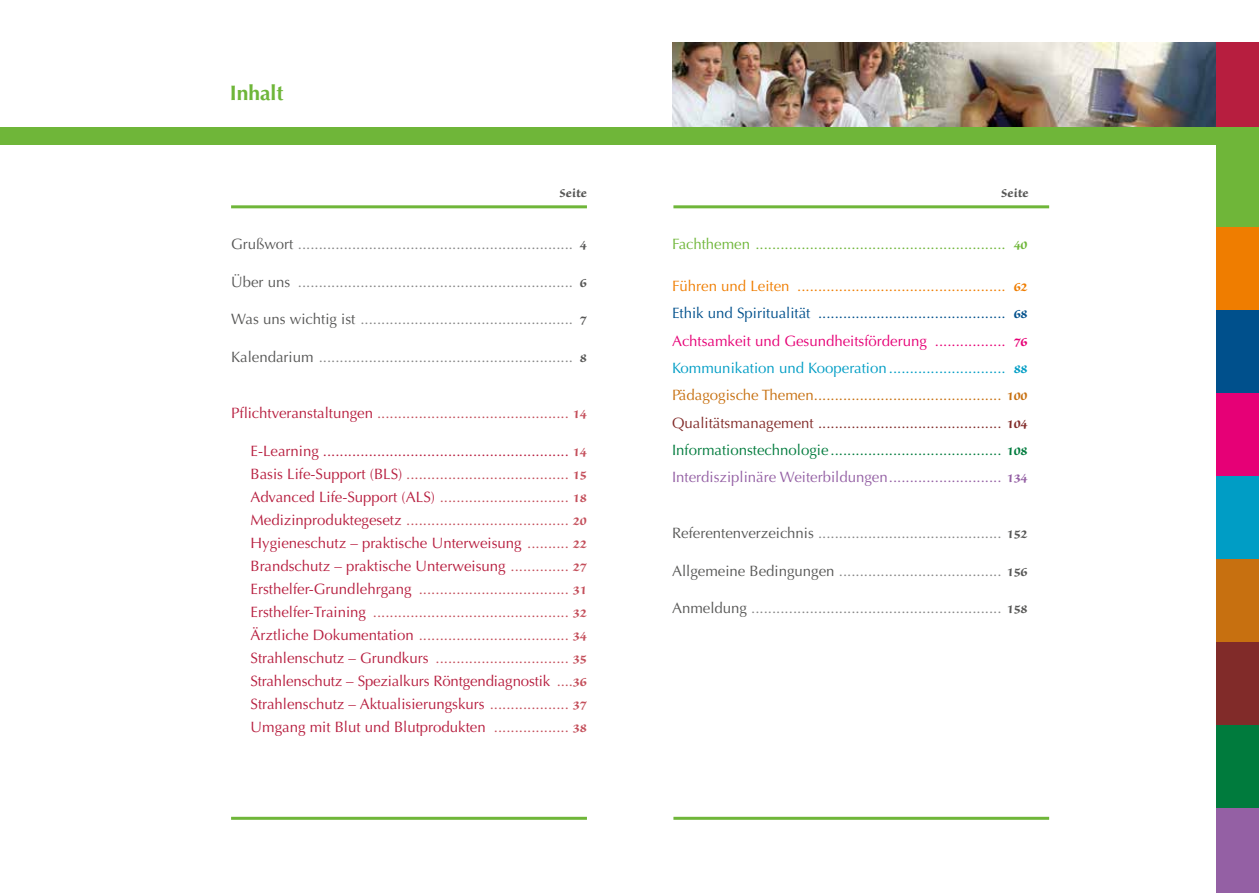
<style>
.page{position:relative;width:1259px;height:893px;background:#fff}
.page>*{position:absolute;margin:0;border:0;box-sizing:border-box;transform-origin:0 0}
.t1{font:700 21px "Optima LT Pro";color:#6fb639}
.t2{font:15px/23px "Optima LT Pro";color:#b71e3f;text-align:justify}
.t3{font:15px/27.3px "Optima LT Pro";color:#00508c;text-align:justify}
.t4{font:15px "Optima LT Pro";color:#878787}
.t5{font:15px "Optima LT Pro";color:#6fb639}
.t6{font:15px "Optima LT Pro";color:#c44f5b}
.t7{font:700 15px "Sanvito Pro";color:#575756}
.s1{color:#575756}
.s2{font-family:"Sanvito Pro";font-weight:700;color:#575756}
.s3{color:#b71e3f}
.s4{font-family:"Sanvito Pro";font-weight:700}
.s5{font-family:"Sanvito Pro";font-weight:700;color:#c44f5b}
.s6{color:#c44f5b}
.s7{color:#ef7d00}
.s8{font-family:"Sanvito Pro";font-weight:700;color:#ef7d00}
.s9{color:#e60076}
.s10{font-family:"Sanvito Pro";font-weight:700;color:#e60076}
.s11{color:#009dc5}
.s12{font-family:"Sanvito Pro";font-weight:700;color:#009dc5}
.s13{color:#c77010}
.s14{font-family:"Sanvito Pro";font-weight:700;color:#c77010}
.s15{color:#812b29}
.s16{font-family:"Sanvito Pro";font-weight:700;color:#812b29}
.s17{color:#007b3d}
.s18{font-family:"Sanvito Pro";font-weight:700;color:#007b3d}
.s19{color:#9460a4}
.s20{font-family:"Sanvito Pro";font-weight:700;color:#9460a4}
</style>
<div class="page">
<img style="left:672px;top:43px;width:544px;height:85px">
<hr style="left:673px;top:817px;width:376px;height:3px;background:#6fb639">
<hr style="left:673px;top:205px;width:376px;height:3px;background:#6fb639">
<div style="left:1216px;top:808px;width:43px;height:85px;background:#9460a4"></div>
<div style="left:1216px;top:137px;width:43px;height:90px;background:#6fb639"></div>
<div style="left:1216px;top:227px;width:43px;height:83px;background:#ef7d00"></div>
<div style="left:1216px;top:310px;width:43px;height:83px;background:#00508c"></div>
<div style="left:1216px;top:393px;width:43px;height:83px;background:#e60076"></div>
<div style="left:1216px;top:476px;width:43px;height:83px;background:#009dc5"></div>
<div style="left:1216px;top:559px;width:43px;height:83px;background:#c77010"></div>
<div style="left:1216px;top:642px;width:43px;height:83px;background:#812b29"></div>
<div style="left:1216px;top:725px;width:43px;height:83px;background:#007b3d"></div>
<div style="left:1216px;top:43px;width:43px;height:102px;background:#b71e3f"></div>
<div style="left:0;top:128px;width:1259px;height:17px;background:#6fb639"></div>
<hr style="left:231px;top:817px;width:356px;height:3px;background:#6fb639">
<hr style="left:231px;top:205px;width:356px;height:3px;background:#6fb639">
<h1 class="t1" style="left:230px;top:80px;width:55px">Inhalt</h1>
<p class="t7" style="left:559px;top:184px;width:29px">Seite</p>
<p class="t4" style="left:231px;top:235px;width:357px"><span class="s1">Grußwort</span> .................................................................. <span class="s2">4</span></p>
<p class="t4" style="left:231px;top:272px;width:357px"><span class="s1">Über uns</span> .................................................................. <span class="s2">6</span></p>
<p class="t4" style="left:231px;top:310px;width:357px"><span class="s1">Was uns wichtig ist</span> ................................................... <span class="s2">7</span></p>
<p class="t4" style="left:231px;top:347px;width:357px"><span class="s1">Kalendarium</span> ............................................................. <span class="s2">8</span></p>
<p class="t6" style="left:231px;top:404px;width:357px"><span class="s3">Pflichtveranstaltungen</span> .............................................. <span class="s4">14</span></p>
<p class="t2" style="left:251px;top:439px;width:338px">E-Learning ........................................................... <span class="s5">14<br></span>Basis Life-Support (BLS) <span class="s6">.......................................</span> <span class="s5">15<br></span>Advanced Life-Support (ALS) <span class="s6">...............................</span> <span class="s5">18<br></span>Medizinproduktegesetz <span class="s6">.......................................</span> <span class="s5">20<br></span>Hygieneschutz – praktische Unterweisung <span class="s6">..........</span> <span class="s5">22<br></span>Brandschutz – praktische Unterweisung <span class="s6">..............</span> <span class="s5">27<br></span>Ersthelfer-Grundlehrgang <span class="s6">....................................</span> <span class="s5">31<br></span>Ersthelfer-Training <span class="s6">...............................................</span> <span class="s5">32<br></span>Ärztliche Dokumentation <span class="s6">....................................</span> <span class="s5">34<br></span>Strahlenschutz – Grundkurs <span class="s6">................................</span> <span class="s5">35<br></span>Strahlenschutz – Spezialkurs Röntgendiagnostik <span class="s6">....</span><span class="s5">36<br></span>Strahlenschutz – Aktualisierungskurs <span class="s6">...................</span> <span class="s5">37<br></span>Umgang mit Blut und Blutprodukten <span class="s6">..................</span> <span class="s5">38</span></p>
<p class="t7" style="left:1001px;top:185px;width:29px">Seite</p>
<p class="t5" style="left:672px;top:235px;width:357px">Fachthemen ............................................................ <span class="s4">40</span></p>
<p class="t3" style="left:672px;top:273px;width:357px"><span class="s7">Führen und Leiten ..................................................</span> <span class="s8">62<br></span>Ethik und Spiritualität ............................................. <span class="s4">68<br></span><span class="s9">Achtsamkeit und Gesundheitsförderung .................</span> <span class="s10">76<br></span><span class="s11">Kommunikation und Kooperation ............................</span> <span class="s12">88<br></span><span class="s13">Pädagogische Themen.............................................</span> <span class="s14">100<br></span><span class="s15">Qualitätsmanagement ............................................</span> <span class="s16">104<br></span><span class="s17">Informationstechnologie .........................................</span> <span class="s18">108<br></span><span class="s19">Interdisziplinäre Weiterbildungen...........................</span> <span class="s20">134</span></p>
<p class="t4" style="left:672px;top:524px;width:357px"><span class="s1">Referentenverzeichnis</span> ............................................ <span class="s2">152</span></p>
<p class="t4" style="left:672px;top:561px;width:357px"><span class="s1">Allgemeine Bedingungen</span> ....................................... <span class="s2">156</span></p>
<p class="t4" style="left:672px;top:599px;width:357px"><span class="s1">Anmeldung</span> ............................................................ <span class="s2">158</span></p>
</div>
